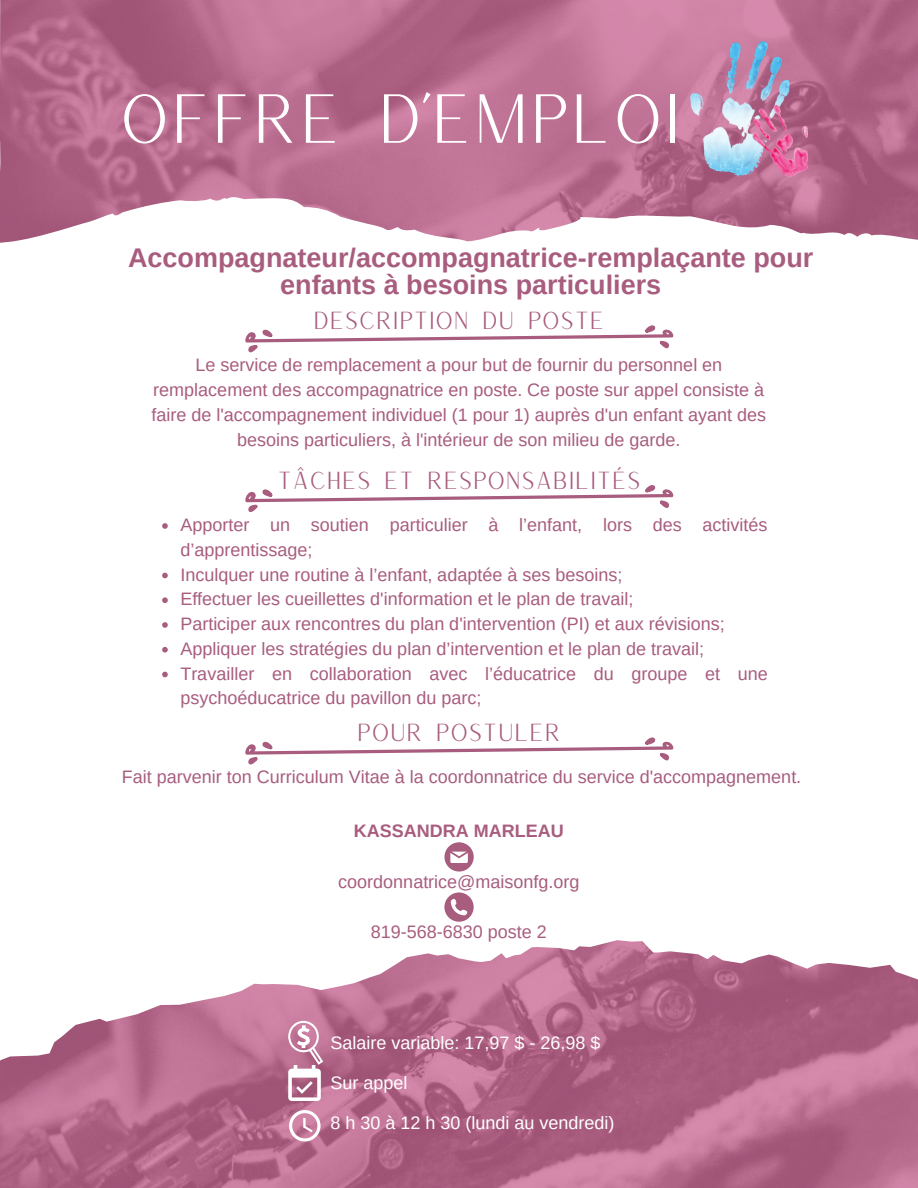
<style>
.page{position:relative;width:918px;height:1188px;background:#fff}
.page>*{position:absolute;margin:0;border:0;box-sizing:border-box;transform-origin:0 0}
.t1{font:67.5px "Versailles";color:#fff}
.t2{font:700 27px/27px "Arimo";color:#a85c7e;text-align:center}
.t3{font:24px "Versailles";color:#a85c7e}
.t4{font:18px/24.8px "Arimo";color:#a85c7e}
.t5{font:18px "Arimo";color:#fff}
.t6{font:700 18px "Arimo";color:#a85c7e}
</style>
<div class="page">
<img style="left:0;top:0;width:918px;height:243px">
<img style="left:683px;top:41px;width:124px;height:149px">
<svg style="left:245px;top:485px;width:428px;height:27px"></svg>
<img style="left:0;top:940px;width:918px;height:248px">
<svg style="left:245px;top:325px;width:428px;height:28px"></svg>
<svg style="left:245px;top:737px;width:428px;height:28px"></svg>
<svg style="left:444px;top:842px;width:30px;height:30px"></svg>
<svg style="left:444px;top:892px;width:30px;height:30px"></svg>
<svg style="left:162px;top:523px;width:6px;height:6px"></svg>
<svg style="left:162px;top:573px;width:6px;height:5px"></svg>
<svg style="left:162px;top:597px;width:6px;height:6px"></svg>
<svg style="left:162px;top:622px;width:6px;height:6px"></svg>
<svg style="left:162px;top:647px;width:6px;height:6px"></svg>
<svg style="left:162px;top:672px;width:6px;height:5px"></svg>
<svg style="left:288px;top:1021px;width:35px;height:80px"></svg>
<svg style="left:289px;top:1110px;width:32px;height:32px"></svg>
<p class="t1" style="left:119px;top:75px;width:565px">OFFRE D'EMPLOI</p>
<p class="t2" style="left:128px;top:245px;width:687px">Accompagnateur/accompagnatrice-remplaçante pour enfants à besoins particuliers</p>
<p class="t3" style="left:313px;top:305px;width:293px">DESCRIPTION DU POSTE</p>
<p class="t4" style="left:151px;top:353px;width:616px;text-align:center">Le service de remplacement a pour but de fournir du personnel en remplacement des accompagnatrice en poste. Ce poste sur appel consiste à faire de l'accompagnement individuel (1 pour 1) auprès d'un enfant ayant des besoins particuliers, à l'intérieur de son milieu de garde.</p>
<p class="t3" style="left:277px;top:465px;width:365px">TÂCHES ET RESPONSABILITÉS</p>
<p class="t4" style="left:180px;top:512px;width:589px">Apporter un soutien particulier à l’enfant, lors des activités d’apprentissage;</p>
<p class="t4" style="left:180px;top:562px;width:443px">Inculquer une routine à l’enfant, adaptée à ses besoins;</p>
<p class="t4" style="left:180px;top:587px;width:455px">Effectuer les cueillettes d'information et le plan de travail;</p>
<p class="t4" style="left:180px;top:611px;width:546px">Participer aux rencontres du plan d'intervention (PI) et aux révisions;</p>
<p class="t4" style="left:180px;top:636px;width:525px">Appliquer les stratégies du plan d’intervention et le plan de travail;</p>
<p class="t4" style="left:180px;top:661px;width:589px">Travailler en collaboration avec l’éducatrice du groupe et une psychoéducatrice du pavillon du parc;</p>
<p class="t3" style="left:357px;top:717px;width:206px">POUR POSTULER</p>
<p class="t4" style="left:122px;top:765px;width:681px">Fait parvenir ton Curriculum Vitae à la coordonnatrice du service d'accompagnement.</p>
<p class="t6" style="left:354px;top:821px;width:211px">KASSANDRA MARLEAU</p>
<p class="t4" style="left:338px;top:869px;width:243px">coordonnatrice@maisonfg.org</p>
<p class="t4" style="left:371px;top:919px;width:178px">819-568-6830 poste 2</p>
<p class="t5" style="left:330px;top:1032px;width:271px">Salaire variable: 17,97 $ - 26,98 $</p>
<p class="t5" style="left:330px;top:1073px;width:79px">Sur appel</p>
<p class="t5" style="left:330px;top:1113px;width:286px">8 h 30 à 12 h 30 (lundi au vendredi)</p>
</div>
